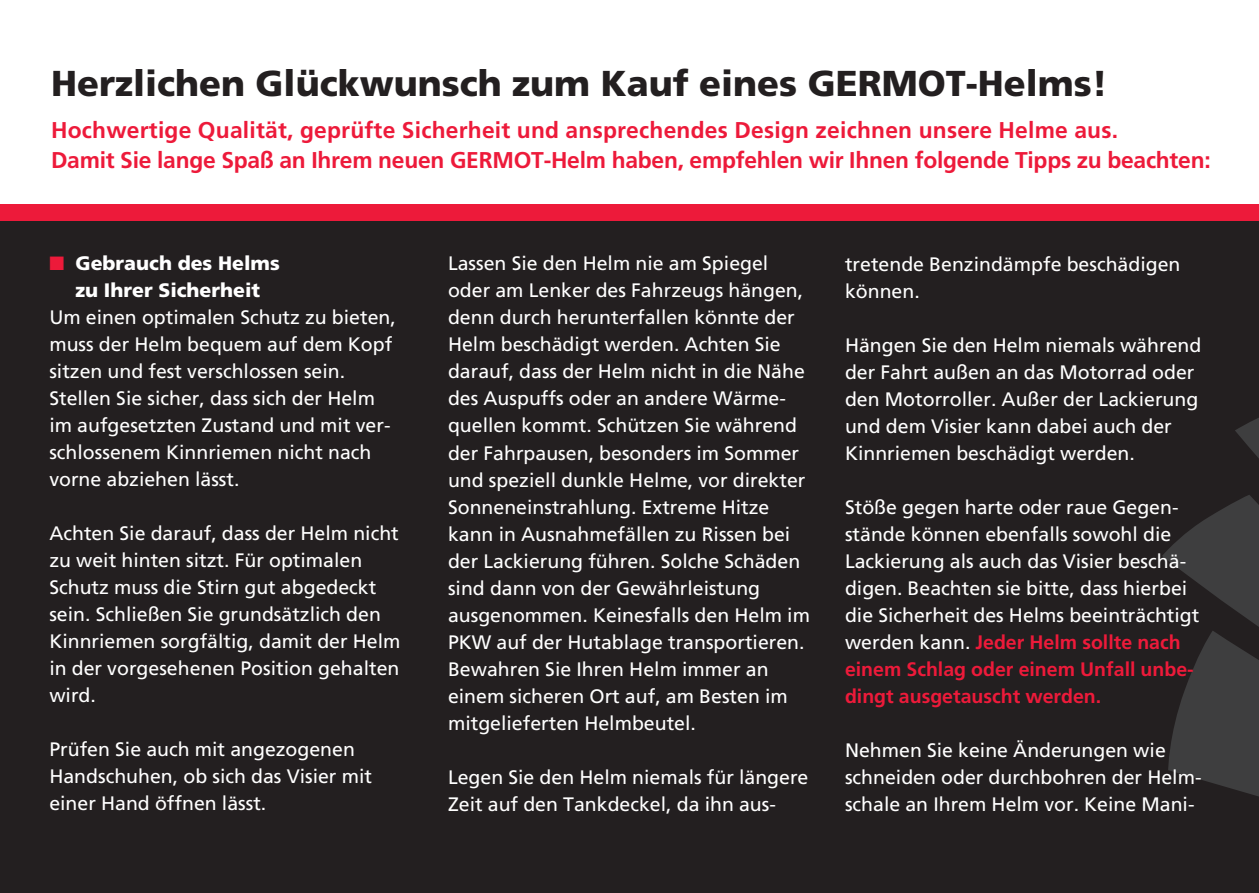
<style>
.page{position:relative;width:1259px;height:893px;background:#fff}
.page>*{position:absolute;margin:0;border:0;box-sizing:border-box;transform-origin:0 0}
.t1{font:900 36px "Frutiger";color:#231f20}
.t2{font:700 22.8px/30px "Frutiger";letter-spacing:.01em;color:#ed1a3a}
.t3{font:19.5px/27px "Frutiger";color:#fff}
.t4{font:900 19.5px/27px "Frutiger";color:#fff;text-align:center}
.s1{color:#ed1a3a}
.s2{font-weight:700;color:#ed1a3a}
</style>
<div class="page">
<div style="left:0;top:204px;width:1259px;height:17px;background:#ed1a3a"></div>
<div style="left:0;top:221px;width:1259px;height:672px;background:#231f20"></div>
<svg style="left:1162px;top:418px;width:97px;height:379px"></svg>
<h1 class="t1" style="left:51px;top:62px;width:1058px">Herzlichen Glückwunsch zum Kauf eines GERMOT-Helms!</h1>
<p class="t2" style="left:51px;top:115px;width:1161px">Hochwertige Qualität, geprüfte Sicherheit und ansprechendes Design zeichnen unsere Helme aus.<br>Damit Sie lange Spaß an Ihrem neuen GERMOT-Helm haben, empfehlen wir Ihnen folgende Tipps zu beachten:</p>
<p class="t4" style="left:49px;top:250px;width:232px"><span class="s1">■</span> Gebrauch des Helms zu Ihrer Sicherheit</p>
<p class="t3" style="left:49px;top:304px;width:348px">Um einen optimalen Schutz zu bieten, muss der Helm bequem auf dem Kopf sitzen und fest verschlossen sein.<br>Stellen Sie sicher, dass sich der Helm im aufgesetzten Zustand und mit ver&shy;schlossenem Kinnriemen nicht nach vorne abziehen lässt.</p>
<p class="t3" style="left:49px;top:520px;width:353px">Achten Sie darauf, dass der Helm nicht zu weit hinten sitzt. Für optimalen Schutz muss die Stirn gut abgedeckt sein. Schließen Sie grundsätzlich den Kinnriemen sorgfältig, damit der Helm in der vorgesehenen Position gehalten wird.</p>
<p class="t3" style="left:49px;top:736px;width:324px">Prüfen Sie auch mit angezogenen<br>Handschuhen, ob sich das Visier mit einer Hand öffnen lässt.</p>
<p class="t3" style="left:448px;top:250px;width:363px">Lassen Sie den Helm nie am Spiegel oder am Lenker des Fahrzeugs hängen, denn durch herunterfallen könnte der Helm beschädigt werden. Achten Sie darauf, dass der Helm nicht in die Nähe des Auspuffs oder an andere Wärme&shy;quellen kommt. Schützen Sie während der Fahrpausen, besonders im Sommer und speziell dunkle Helme, vor direkter Sonneneinstrahlung. Extreme Hitze kann in Ausnahmefällen zu Rissen bei der Lackierung führen. Solche Schäden sind dann von der Gewährleistung ausgenommen. Keinesfalls den Helm im PKW auf der Hutablage transportieren.<br>Bewahren Sie Ihren Helm immer an einem sicheren Ort auf, am Besten im mitgelieferten Helmbeutel.</p>
<p class="t3" style="left:448px;top:763px;width:362px">Legen Sie den Helm niemals für längere<br>Zeit auf den Tankdeckel, da ihn aus-</p>
<p class="t3" style="left:845px;top:250px;width:337px">tretende Benzindämpfe beschädigen können.</p>
<p class="t3" style="left:845px;top:331px;width:358px">Hängen Sie den Helm niemals während der Fahrt außen an das Motorrad oder den Motorroller. Außer der Lackierung und dem Visier kann dabei auch der Kinnriemen beschädigt werden.</p>
<p class="t3" style="left:845px;top:493px;width:356px">Stöße gegen harte oder raue Gegen&shy;stände können ebenfalls sowohl die Lackierung als auch das Visier beschä&shy;digen. Beachten sie bitte, dass hierbei die Sicherheit des Helms beeinträchtigt werden kann. <span class="s2">Jeder Helm sollte nach einem Schlag oder einem Unfall unbe&shy;dingt ausgetauscht werden.</span></p>
<p class="t3" style="left:845px;top:736px;width:358px">Nehmen Sie keine Änderungen wie schneiden oder durchbohren der Helm&shy;schale an Ihrem Helm vor. Keine Mani-</p>
</div>
